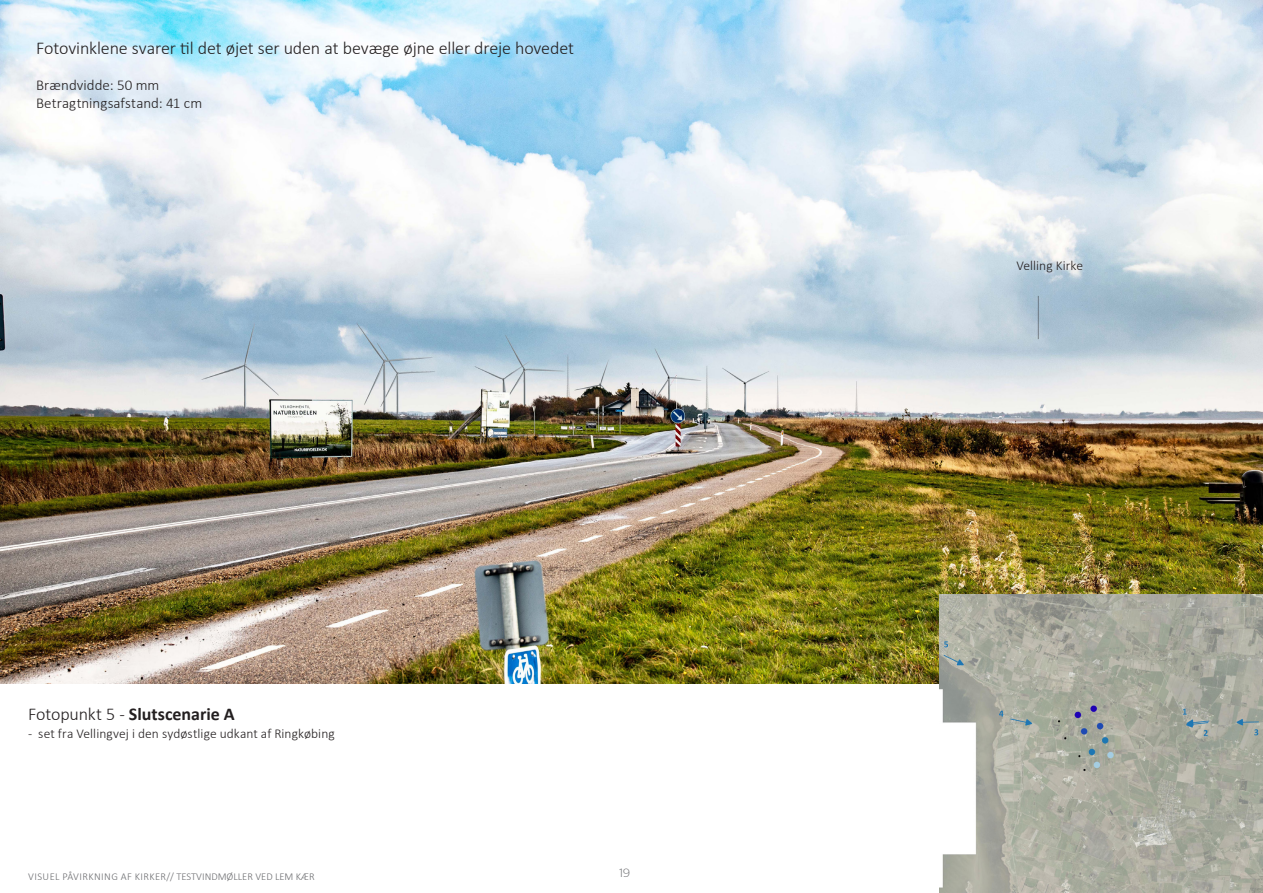
<style>
.page{position:relative;width:1263px;height:893px;background:#fff}
.page>*{position:absolute;margin:0;border:0;box-sizing:border-box;transform-origin:0 0}
.Fotopunkt_X{font:300 18px "Calibri";letter-spacing:-.01em;color:#231f20}
.Fotopunkt_X-2{font:700 18px "Calibri";color:#231f20}
.Fotopunkt_X-3{font:300 15px/18px "Calibri";letter-spacing:.005em;color:#231f20}
.tekst_visu{font:300 13.5px "Calibri";letter-spacing:.005em;color:#231f20}
.t1{font:300 12px "Stag Sans";color:#6c6d70}
.t2{font:300 10.5px "Calibri";color:#6c6d70}
.s1{font-weight:300}
</style>
<div class="page">
<img style="left:0;top:0;width:1262px;height:683px">
<img style="left:940px;top:594px;width:323px;height:299px">
<hr style="left:1038px;top:296px;width:1px;height:43px;background:#231f20">
<p class="Fotopunkt_X" style="left:36px;top:37px;width:539px">Fotovinklene svarer til det øjet ser uden at bevæge øjne eller dreje hovedet</p>
<p class="Fotopunkt_X-3" style="left:36px;top:76px;width:168px">Brændvidde: 50 mm<br>Betragtningsafstand: 41 cm</p>
<p class="Fotopunkt_X-2" style="left:28px;top:701px;width:208px"><span class="s1">Fotopunkt 5 -</span> Slutscenarie A</p>
<p class="tekst_visu" style="left:28px;top:725px;width:308px">- set fra Vellingvej i den sydøstlige udkant af Ringkøbing</p>
<p class="t2" style="left:28px;top:870px;width:288px">VISUEL PÅVIRKNING AF KIRKER// TESTVINDMØLLER VED LEM KÆR</p>
<p class="t1" style="left:619px;top:866px;width:12px">19</p>
<p class="tekst_visu" style="left:1016px;top:257px;width:68px">Velling Kirke</p>
</div>
